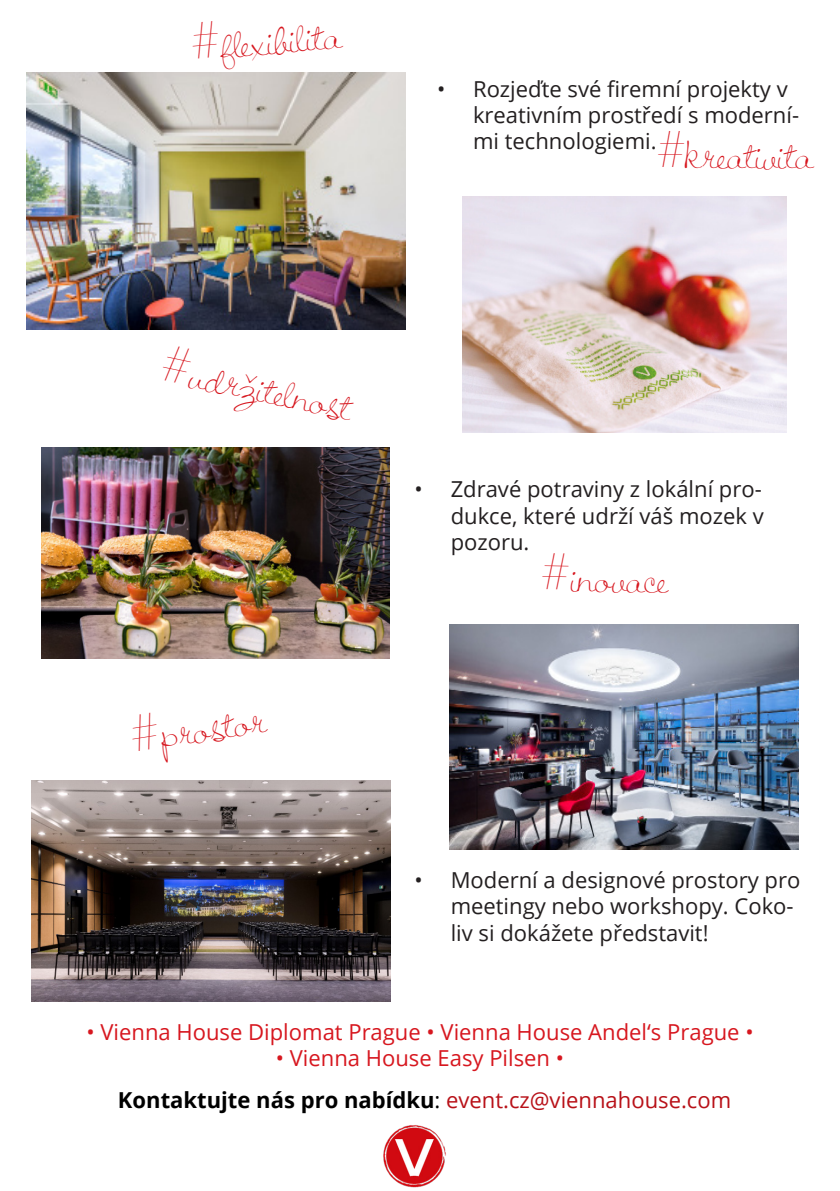
<style>
.page{position:relative;width:840px;height:1191px;background:#fff}
.page>*{position:absolute;margin:0;border:0;box-sizing:border-box;transform-origin:0 0}
.t1{font:36px "Jiffy Com";color:#d7171f}
.t2{font:22px/26.4px "Open Sans";color:#231f20}
.t3{font:22px "Open Sans";color:#d7171f}
.t4{font:700 22px "Open Sans";color:#000}
.s1{font-weight:400}
.s2{font-weight:400;color:#b81118}
</style>
<div class="page">
<img style="left:462px;top:196px;width:323px;height:237px">
<img style="left:41px;top:447px;width:348px;height:211px">
<img style="left:26px;top:72px;width:379px;height:257px">
<img style="left:32px;top:780px;width:358px;height:221px">
<img style="left:449px;top:624px;width:349px;height:226px">
<img style="left:383px;top:1125px;width:63px;height:63px">
<p class="t1" style="left:188px;top:19px;width:152px;rotate:-5deg">#fl exibilita</p>
<p class="t2" style="left:473px;top:75px;width:327px;text-indent:-36px">• Rozjeďte své firemní projekty v kreativním prostředí s moderní&shy;mi technologiemi.</p>
<p class="t1" style="left:655px;top:126px;width:158px">#kreativita</p>
<p class="t1" style="left:167px;top:339px;width:196px;rotate:12deg">#udržitelnost</p>
<p class="t1" style="left:126px;top:711px;width:137px;rotate:-9deg">#prostor</p>
<p class="t2" style="left:450px;top:475px;width:314px;text-align:justify;text-indent:-36px">• Zdravé potraviny z lokální pro&shy;dukce, které udrží váš mozek v pozoru.</p>
<p class="t1" style="left:540px;top:548px;width:128px;rotate:1deg">#inovace</p>
<p class="t2" style="left:450px;top:866px;width:351px;text-indent:-36px">• Moderní a designové prostory pro meetingy nebo workshopy. Coko&shy;liv si dokážete představit!</p>
<p class="t3" style="left:86px;top:1016px;width:668px">• Vienna House Diplomat Prague • Vienna House Andel‘s Prague •</p>
<p class="t3" style="left:276px;top:1043px;width:290px">• Vienna House Easy Pilsen •</p>
<p class="t4" style="left:118px;top:1084px;width:614px">Kontaktujte nás pro nabídku<span class="s1">:</span> <span class="s2">event.cz@viennahouse.com</span></p>
</div>
